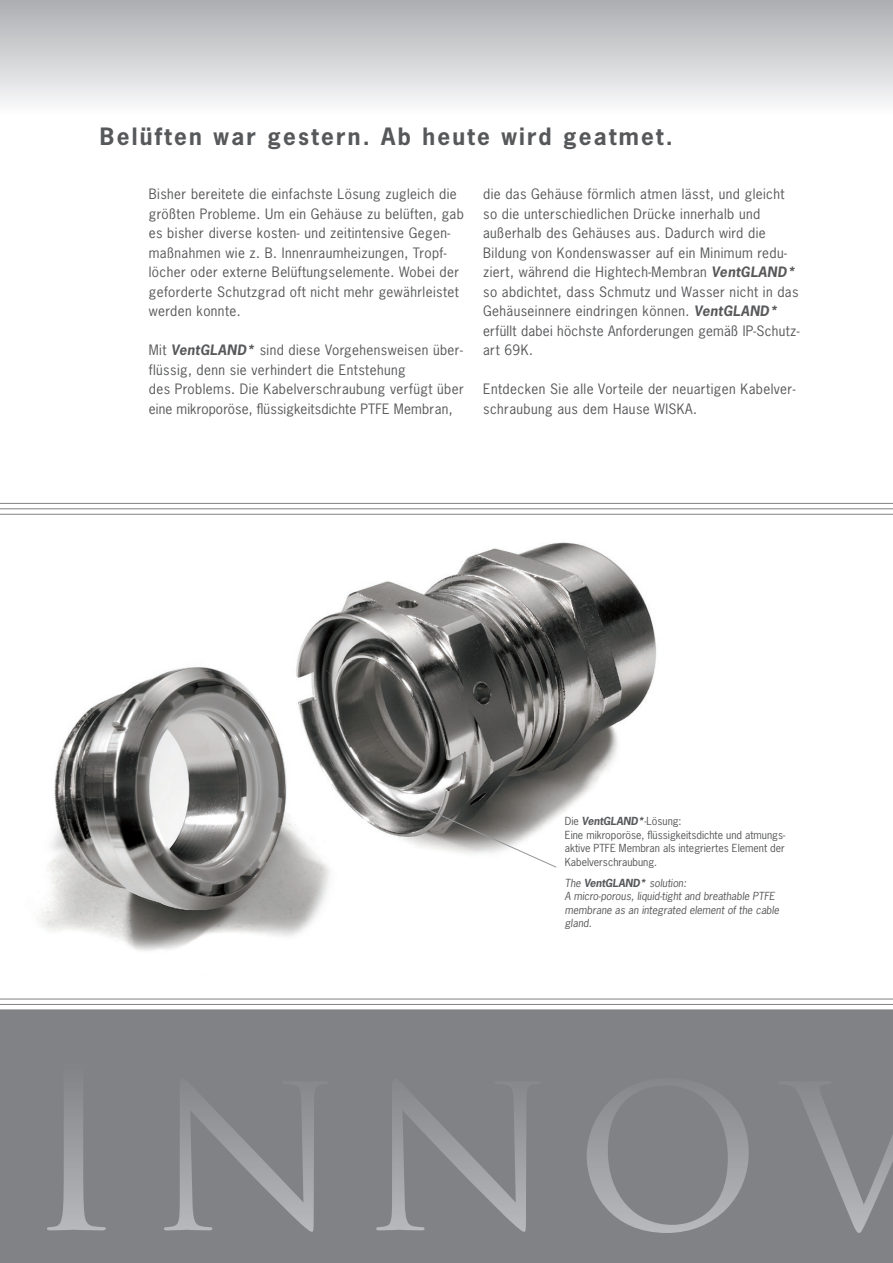
<style>
.page{position:relative;width:893px;height:1263px;background:#fff}
.page>*{position:absolute;margin:0;border:0;box-sizing:border-box;transform-origin:0 0}
.t1{font:700 22.5px "News Gothic Std";letter-spacing:.1em;color:#57585a}
.t2{font:13.5px/19.5px "News Gothic Std";letter-spacing:.03em;color:#57585a}
.t3{font:10.5px/13.5px "News Gothic Std";color:#57585a}
.t4{font:italic 10.5px/13.5px "News Gothic Std";color:#57585a}
.s1{font-weight:700;font-style:italic}
.s2{font-weight:700}
</style>
<div class="page">
<img style="left:0;top:509px;width:671px;height:442px">
<svg style="left:423px;top:807px;width:134px;height:61px"></svg>
<div style="left:0;top:0;width:893px;height:180px;background:linear-gradient(to bottom,#b6b7ba,#fff)"></div>
<div style="left:0;top:1010px;width:893px;height:253px;background:#808285"></div>
<hr style="left:0;top:1009px;width:893px;height:1px;background:#808285">
<hr style="left:0;top:1004px;width:893px;height:1px;background:#808285">
<hr style="left:0;top:999px;width:893px;height:1px;background:#808285">
<svg style="left:47px;top:1097px;width:846px;height:136px"></svg>
<hr style="left:0;top:514px;width:893px;height:1px;background:#808285">
<hr style="left:0;top:508px;width:893px;height:1px;background:#808285">
<hr style="left:0;top:503px;width:893px;height:1px;background:#808285">
<h1 class="t1" style="left:100px;top:122px;width:574px">Belüften war gestern. Ab heute wird geatmet.</h1>
<p class="t2" style="left:149px;top:184px;width:317px">Bisher bereitete die einfachste Lösung zugleich die größten Probleme. Um ein Gehäuse zu belüften, gab es bisher diverse kosten- und zeitintensive Gegen&shy;maßnahmen wie z. B. Innenraumheizungen, Tropf&shy;löcher oder externe Belüftungselemente. Wobei der geforderte Schutzgrad oft nicht mehr gewährleistet werden konnte.</p>
<p class="t2" style="left:149px;top:340px;width:316px">Mit <span class="s1">VentGLAND*</span> sind diese Vorgehensweisen über&shy;flüssig, denn sie verhindert die Entstehung<br>des Problems. Die Kabelverschraubung verfügt über eine mikroporöse, flüssigkeitsdichte PTFE Membran,</p>
<p class="t2" style="left:483px;top:184px;width:318px">die das Gehäuse förmlich atmen lässt, und gleicht so die unterschiedlichen Drücke innerhalb und außerhalb des Gehäuses aus. Dadurch wird die Bildung von Kondenswasser auf ein Minimum redu&shy;ziert, während die Hightech-Membran <span class="s1">VentGLAND* </span>so abdichtet, dass Schmutz und Wasser nicht in das Gehäuseinnere eindringen können. <span class="s1">VentGLAND* </span>erfüllt dabei höchste Anforderungen gemäß IP-Schutz&shy;art 69K.</p>
<p class="t2" style="left:483px;top:379px;width:314px">Entdecken Sie alle Vorteile der neuartigen Kabelver&shy;schraubung aus dem Hause WISKA.</p>
<p class="t3" style="left:565px;top:814px;width:222px">Die <span class="s1">VentGLAND*</span>-Lösung:<br>Eine mikroporöse, flüssigkeitsdichte und atmungs&shy;aktive PTFE Membran als integriertes Element der Kabelverschraubung.</p>
<p class="t4" style="left:565px;top:876px;width:216px">The <span class="s2">VentGLAND*</span> solution:<br>A micro-porous, liquid-tight and breathable PTFE membrane as an integrated element of the cable gland.</p>
</div>
